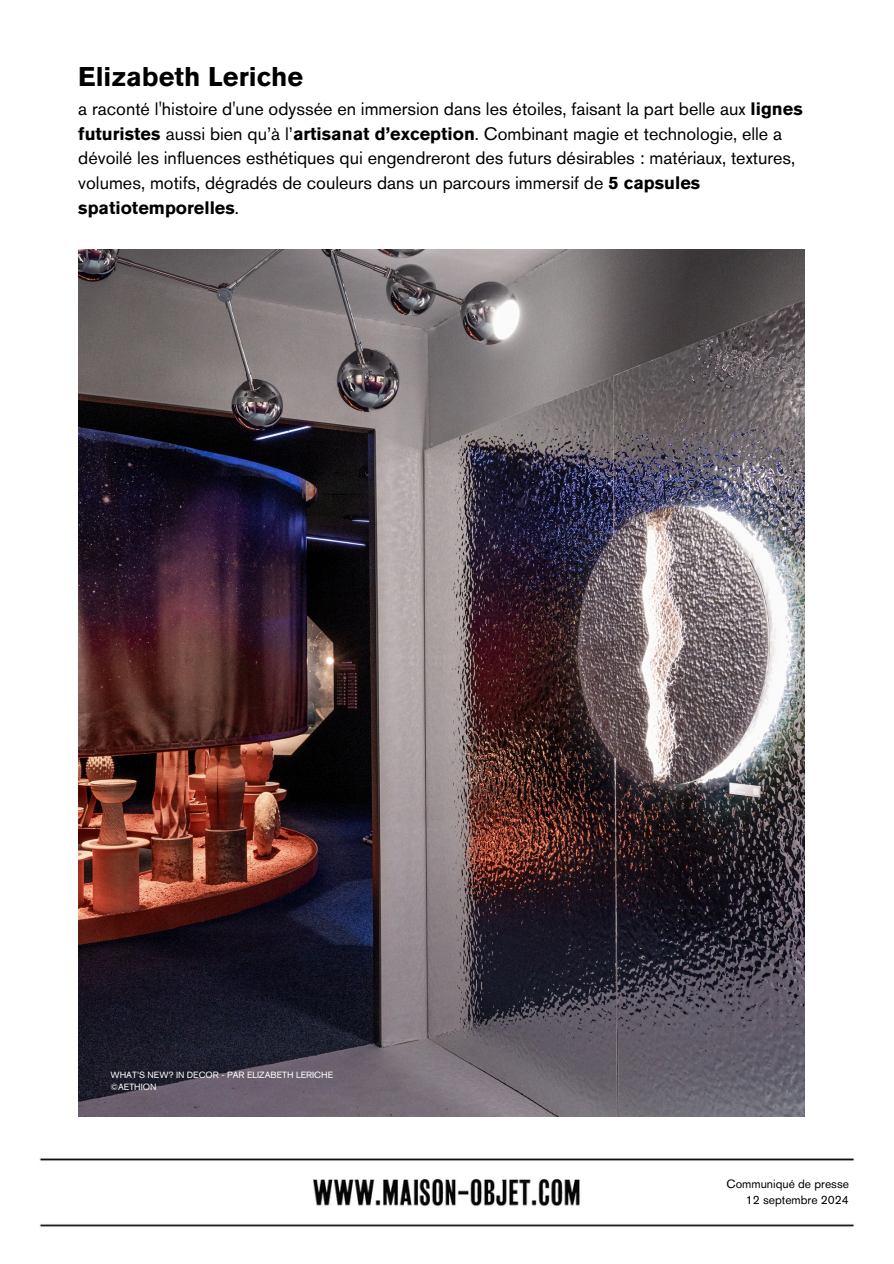
<style>
.page{position:relative;width:894px;height:1264px;background:#fff}
.page>*{position:absolute;margin:0;border:0;box-sizing:border-box;transform-origin:0 0}
.t1{font:700 27px "Akzidenz Grotesk Pro";color:#000}
.t2{font:18px/24.8px "Akzidenz Grotesk Pro";color:#000}
.t3{font:12px/16px "Akzidenz Grotesk Pro";color:#000;text-align:right}
.t4{font:9px "Akzidenz Grotesk Pro";color:#fff}
.s1{font-weight:700}
</style>
<div class="page">
<img style="left:39px;top:1158px;width:816px;height:69px">
<img style="left:78px;top:249px;width:726px;height:867px">
<p class="t1" style="left:78px;top:65px;width:226px">Elizabeth Leriche</p>
<p class="t2" style="left:78px;top:98px;width:725px">a raconté l'histoire d'une odyssée en immersion dans les étoiles, faisant la part belle aux <span class="s1">lignes futuristes</span> aussi bien qu’à l’<span class="s1">artisanat d’exception</span>. Combinant magie et technologie, elle a dévoilé les influences esthétiques qui engendreront des futurs désirables : matériaux, textures, volumes, motifs, dégradés de couleurs dans un parcours immersif de <span class="s1">5 capsules spatiotemporelles</span>.</p>
<p class="t4" style="left:110px;top:1071px;width:224px">WHAT’S NEW? IN DECOR - PAR ELIZABETH LERICHE</p>
<p class="t4" style="left:110px;top:1083px;width:47px">©AETHION</p>
<h2 class="t3" style="left:726px;top:1177px;width:124px">Communiqué de presse<br>12 septembre 2024</h2>
</div>
